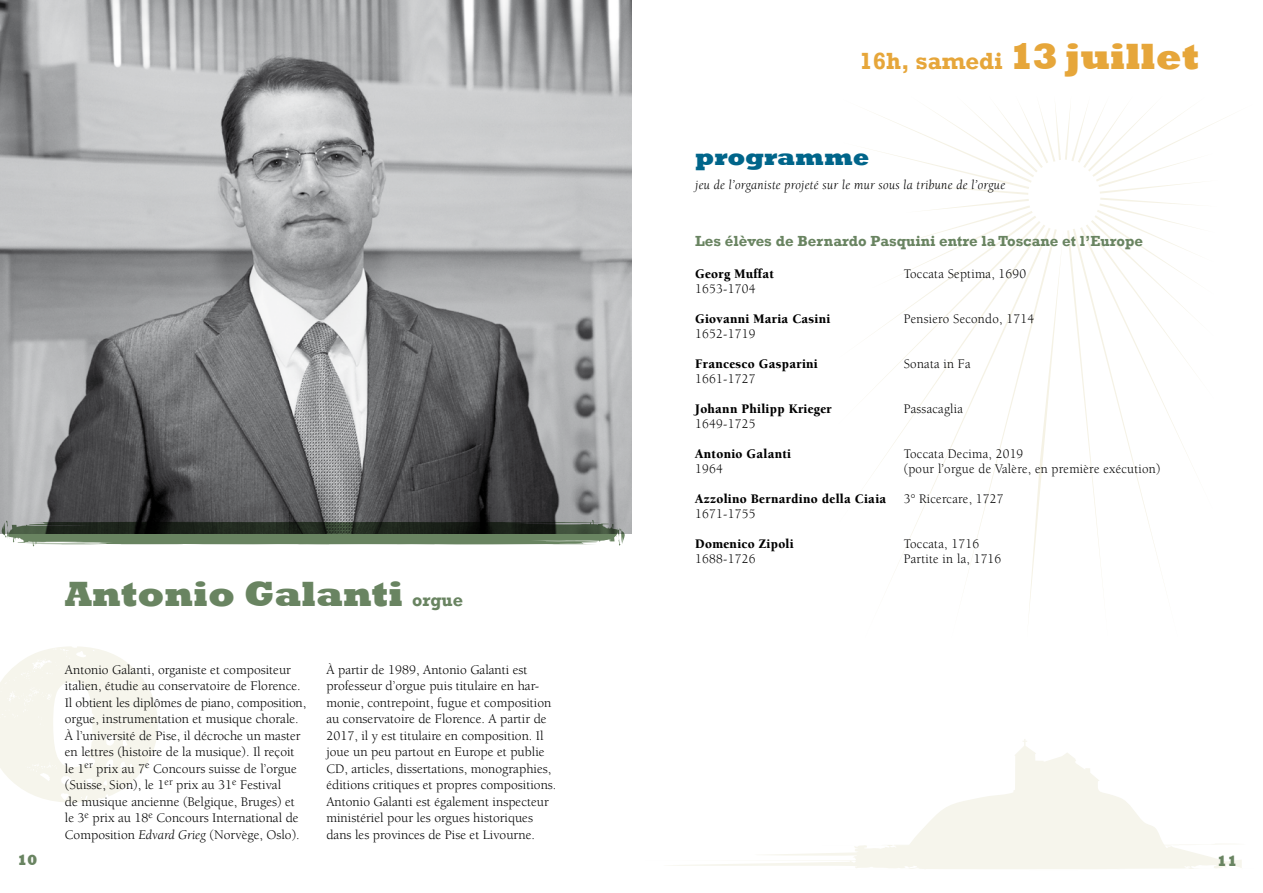
<style>
.page{position:relative;width:1263px;height:893px;background:#fff}
.page>*{position:absolute;margin:0;border:0;box-sizing:border-box;transform-origin:0 0}
.t1{font:800 36px "Rockwell";color:#698461}
.t2{font:700 24px "Rockwell";color:#e6a63a}
.t3{font:800 24px "Rockwell";color:#00658a}
.t4{font:700 15px "Rockwell";color:#698461}
.t5{font:800 15px "Rockwell";color:#698461}
.t6{font:13.5px/16.5px "Berkeley";color:#000}
.t7{font:13.5px "Berkeley";letter-spacing:.02em;color:#000;scale:.96 1}
.t8{font:900 13.5px "Berkeley";letter-spacing:.02em;color:#000;scale:.96 1}
.t9{font:italic 13.5px "Berkeley";letter-spacing:.02em;color:#000;scale:.96 1}
.t10{font:13.5px "Berkeley";color:#000;scale:.96 1}
.s1{font-weight:800;font-size:37.5px}
.s2{font-weight:700;font-size:18px}
.s3{font-style:italic}
</style>
<div class="page">
<svg style="left:0;top:646px;width:158px;height:157px"></svg>
<svg style="left:671px;top:739px;width:571px;height:130px"></svg>
<svg style="left:877px;top:108px;width:349px;height:454px"></svg>
<svg style="left:871px;top:228px;width:179px;height:383px"></svg>
<img style="left:0;top:0;width:631px;height:533px">
<svg style="left:0;top:519px;width:626px;height:28px;background:#5e6b5b"></svg>
<h2 class="t2" style="left:859px;top:47px;width:341px">16h, samedi <span class="s1">13 juillet</span></h2>
<h2 class="t3" style="left:695px;top:144px;width:176px">programme</h2>
<p class="t9" style="left:695px;top:178px;width:325px">jeu de l’organiste projeté sur le mur sous la tribune de l’orgue</p>
<h1 class="t1" style="left:65px;top:573px;width:400px">Antonio Galanti <span class="s2">orgue</span></h1>
<p class="t6" style="left:65px;top:662px;width:243px">Antonio Galanti, organiste et compositeur italien, étudie au conservatoire de Florence.<br>Il obtient les diplômes de piano, composition, orgue, instrumentation et musique chorale.<br>À l’université de Pise, il décroche un master en lettres (histoire de la musique). Il reçoit le 1<sup>er</sup> prix au 7<sup>e</sup> Concours suisse de l’orgue (Suisse, Sion), le 1<sup>er</sup> prix au 31<sup>e</sup> Festival<br>de musique ancienne (Belgique, Bruges) et le 3<sup>e</sup> prix au 18<sup>e</sup> Concours International de Composition <span class="s3">Edvard Grieg</span> (Norvège, Oslo).</p>
<p class="t6" style="left:326px;top:662px;width:232px">À partir de 1989, Antonio Galanti est professeur d’orgue puis titulaire en har&shy;monie, contrepoint, fugue et composition au conservatoire de Florence. A partir de 2017, il y est titulaire en composition. Il joue un peu partout en Europe et publie CD, articles, dissertations, monographies, éditions critiques et propres compositions.<br>Antonio Galanti est également inspecteur ministériel pour les orgues historiques dans les provinces de Pise et Livourne.</p>
<p class="t4" style="left:695px;top:232px;width:449px">Les élèves de Bernardo Pasquini entre la Toscane et l’Europe</p>
<p class="t8" style="left:695px;top:266px;width:84px">Georg Muffat</p>
<p class="t7" style="left:904px;top:266px;width:129px">Toccata Septima, 1690</p>
<p class="t7" style="left:695px;top:281px;width:64px">1653-1704</p>
<p class="t8" style="left:695px;top:311px;width:142px">Giovanni Maria Casini</p>
<p class="t7" style="left:904px;top:311px;width:137px">Pensiero Secondo, 1714</p>
<p class="t7" style="left:695px;top:326px;width:64px">1652-1719</p>
<p class="t8" style="left:695px;top:356px;width:129px">Francesco Gasparini</p>
<p class="t7" style="left:904px;top:356px;width:71px">Sonata in Fa</p>
<p class="t7" style="left:695px;top:371px;width:64px">1661-1727</p>
<p class="t8" style="left:695px;top:401px;width:144px">Johann Philipp Krieger</p>
<p class="t7" style="left:904px;top:401px;width:63px">Passacaglia</p>
<p class="t7" style="left:695px;top:416px;width:64px">1649-1725</p>
<p class="t8" style="left:695px;top:446px;width:101px">Antonio Galanti</p>
<p class="t7" style="left:904px;top:446px;width:126px">Toccata Decima, 2019</p>
<p class="t10" style="left:695px;top:461px;width:30px">1964</p>
<p class="t7" style="left:904px;top:461px;width:269px">(pour l’orgue de Valère, en première exécution)</p>
<p class="t8" style="left:695px;top:491px;width:200px">Azzolino Bernardino della Ciaia</p>
<p class="t7" style="left:904px;top:491px;width:105px">3° Ricercare, 1727</p>
<p class="t7" style="left:695px;top:506px;width:64px">1671-1755</p>
<p class="t8" style="left:695px;top:536px;width:104px">Domenico Zipoli</p>
<p class="t7" style="left:904px;top:536px;width:80px">Toccata, 1716</p>
<p class="t7" style="left:695px;top:551px;width:64px">1688-1726</p>
<p class="t7" style="left:904px;top:551px;width:103px">Partite in la, 1716</p>
<p class="t5" style="left:17px;top:851px;width:22px">10</p>
<p class="t5" style="left:1217px;top:852px;width:22px">11</p>
</div>
